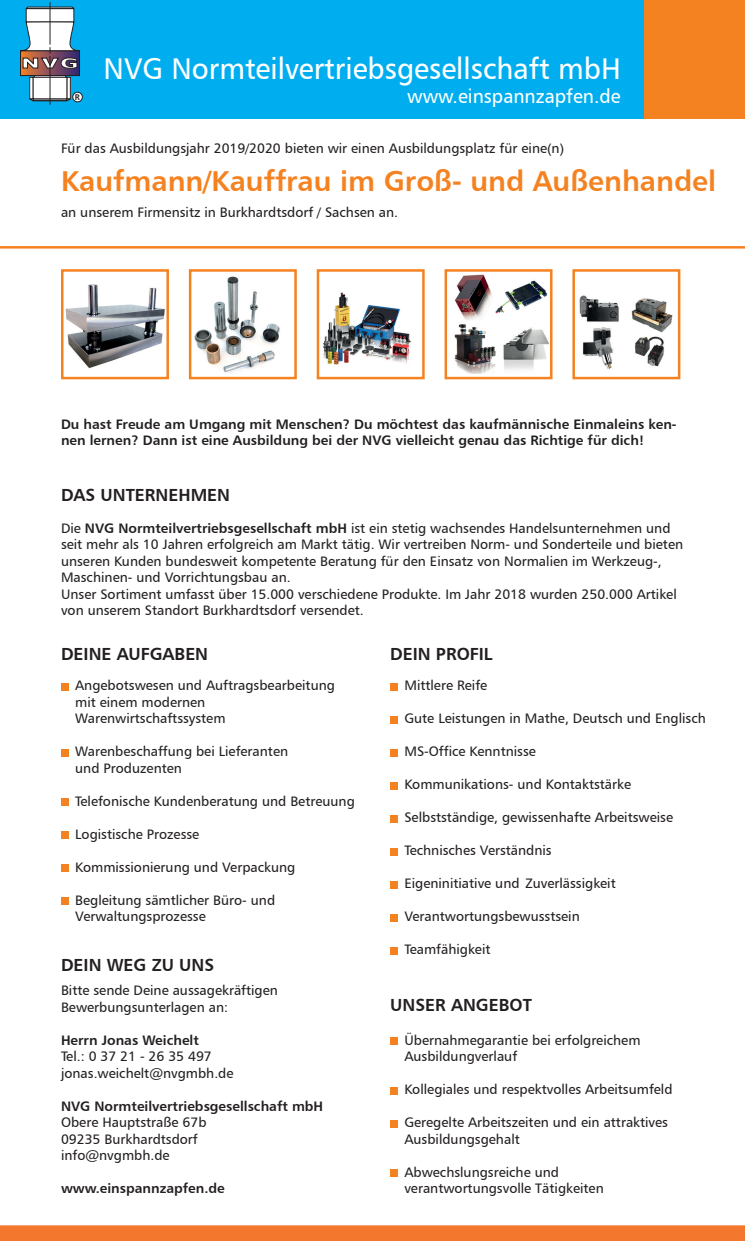
<style>
.page{position:relative;width:745px;height:1241px;background:#fff}
.page>*{position:absolute;margin:0;border:0;box-sizing:border-box;transform-origin:0 0}
.t1{font:30px "Humanist 777 BT Roman B";color:#fff}
.t2{font:28.75px "Humanist 777 BT Bold B";color:#f58220}
.t3{font:19.75px "Humanist 777 BT Roman B";color:#fff}
.t4{font:17.5px "Humanist 777 BT Bold B";color:#231f20}
.t5{font:13.75px/16.5px "Humanist 777 BT Roman B";color:#231f20}
.t6{font:13.75px/16.5px "Humanist 777 BT Bold B";color:#231f20}
.t7{font:8.25px "Humanist 777 BT Bold B";color:#231f20}
.s1{font-family:"Humanist 777 BT Bold B"}
</style>
<div class="page">
<div style="left:0;top:0;width:643px;height:118px;background:#00aeef"></div>
<div style="left:643px;top:0;width:101px;height:118px;background:#f58220"></div>
<hr style="left:0;top:246px;width:744px;height:2px;background:#f58220">
<div style="left:390px;top:683px;width:7px;height:7px;background:#f58220"></div>
<div style="left:390px;top:716px;width:7px;height:7px;background:#f58220"></div>
<div style="left:390px;top:749px;width:7px;height:7px;background:#f58220"></div>
<div style="left:390px;top:782px;width:7px;height:7px;background:#f58220"></div>
<div style="left:390px;top:815px;width:7px;height:7px;background:#f58220"></div>
<div style="left:390px;top:848px;width:7px;height:7px;background:#f58220"></div>
<div style="left:390px;top:881px;width:7px;height:7px;background:#f58220"></div>
<div style="left:390px;top:914px;width:7px;height:7px;background:#f58220"></div>
<div style="left:390px;top:947px;width:7px;height:7px;background:#f58220"></div>
<div style="left:390px;top:1037px;width:7px;height:7px;background:#f58220"></div>
<div style="left:390px;top:1086px;width:7px;height:8px;background:#f58220"></div>
<div style="left:390px;top:1119px;width:7px;height:8px;background:#f58220"></div>
<div style="left:390px;top:1169px;width:7px;height:7px;background:#f58220"></div>
<svg style="left:29px;top:98px;width:42px;height:3px"></svg>
<div style="left:29px;top:77px;width:4px;height:22px;border:1px solid #231f20"></div>
<div style="left:33px;top:98px;width:34px;height:3px;border:1px solid #231f20"></div>
<div style="left:33px;top:77px;width:34px;height:22px;background:#fff"></div>
<div style="left:33px;top:77px;width:34px;height:22px;border:1px solid #231f20"></div>
<div style="left:20px;top:51px;width:59px;height:25px;background:linear-gradient(to right,#f07e30,#2f257a)"></div>
<div style="left:20px;top:50px;width:60px;height:26px;border:1px solid #231f20"></div>
<div style="left:26px;top:9px;width:48px;height:13px;background:#fff"></div>
<div style="left:26px;top:8px;width:48px;height:14px;border:1px solid #231f20"></div>
<svg style="left:25px;top:6px;width:50px;height:3px"></svg>
<hr style="left:50px;top:2px;width:1px;height:43px;background:#231f20">
<hr style="left:50px;top:56px;width:1px;height:49px;background:#231f20">
<svg style="left:20px;top:22px;width:60px;height:47px;background:#9daab5"></svg>
<div style="left:73px;top:92px;width:9px;height:10px;background:#fff;border-radius:50%"></div>
<div style="left:72px;top:92px;width:10px;height:10px;border:1px solid #231f20;border-radius:50%"></div>
<img style="left:65px;top:284px;width:100px;height:85px">
<img style="left:194px;top:276px;width:86px;height:97px">
<img style="left:319px;top:286px;width:92px;height:79px">
<img style="left:454px;top:274px;width:95px;height:99px">
<img style="left:579px;top:295px;width:94px;height:74px">
<div style="left:61px;top:269px;width:108px;height:110px;border:2px solid #f58220"></div>
<div style="left:189px;top:269px;width:107px;height:110px;border:2px solid #f58220"></div>
<div style="left:316px;top:269px;width:108px;height:110px;border:2px solid #f58220"></div>
<div style="left:444px;top:269px;width:108px;height:110px;border:2px solid #f58220"></div>
<div style="left:572px;top:269px;width:108px;height:110px;border:2px solid #f58220"></div>
<div style="left:0;top:1225px;width:744px;height:15px;background:#f3772d"></div>
<div style="left:61px;top:683px;width:7px;height:7px;background:#f58220"></div>
<div style="left:61px;top:749px;width:7px;height:7px;background:#f58220"></div>
<div style="left:61px;top:798px;width:7px;height:7px;background:#f58220"></div>
<div style="left:61px;top:831px;width:7px;height:7px;background:#f58220"></div>
<div style="left:61px;top:864px;width:7px;height:7px;background:#f58220"></div>
<div style="left:61px;top:897px;width:7px;height:7px;background:#f58220"></div>
<h1 class="t1" style="left:103px;top:50px;width:518px">NVG Normteilvertriebsgesellschaft mbH</h1>
<h3 class="t3" style="left:407px;top:83px;width:215px">www.einspannzapfen.de</h3>
<p class="t5" style="left:61px;top:140px;width:504px">Für das Ausbildungsjahr 2019/2020 bieten wir einen Ausbildungsplatz für eine(n)</p>
<h2 class="t2" style="left:61px;top:162px;width:656px">Kaufmann/Kauffrau im Groß- und Außenhandel</h2>
<p class="t5" style="left:61px;top:203px;width:338px">an unserem Firmensitz in Burkhardtsdorf / Sachsen an.</p>
<p class="t7" style="left:75px;top:92px;width:7px">R</p>
<p class="t6" style="left:61px;top:415px;width:616px">Du hast Freude am Umgang mit Menschen? Du möchtest das kaufmännische Einmaleins ken&shy;nen lernen? Dann ist eine Ausbildung bei der NVG vielleicht genau das Richtige für dich!</p>
<p class="t4" style="left:61px;top:483px;width:170px">DAS UNTERNEHMEN</p>
<p class="t5" style="left:61px;top:519px;width:623px">Die <span class="s1">NVG Normteilvertriebsgesellschaft mbH</span> ist ein stetig wachsendes Handelsunternehmen und seit mehr als 10 Jahren erfolgreich am Markt tätig. Wir vertreiben Norm- und Sonderteile und bieten unseren Kunden bundesweit kompetente Beratung für den Einsatz von Normalien im Werkzeug-, Maschinen- und Vorrichtungsbau an.<br>Unser Sortiment umfasst über 15.000 verschiedene Produkte. Im Jahr 2018 wurden 250.000 Artikel von unserem Standort Burkhardtsdorf versendet.</p>
<p class="t4" style="left:61px;top:643px;width:148px">DEINE AUFGABEN</p>
<p class="t4" style="left:390px;top:643px;width:104px">DEIN PROFIL</p>
<p class="t5" style="left:75px;top:676px;width:261px">Angebotswesen und Auftragsbearbeitung mit einem modernen<br>Warenwirtschaftssystem</p>
<p class="t5" style="left:75px;top:742px;width:214px">Warenbeschaffung bei Lieferanten und Produzenten</p>
<p class="t5" style="left:75px;top:792px;width:281px">Telefonische Kundenberatung und Betreuung</p>
<p class="t5" style="left:75px;top:825px;width:125px">Logistische Prozesse</p>
<p class="t5" style="left:75px;top:858px;width:221px">Kommissionierung und Verpackung</p>
<p class="t5" style="left:75px;top:891px;width:201px">Begleitung sämtlicher Büro- und<br>Verwaltungsprozesse</p>
<p class="t4" style="left:61px;top:954px;width:155px">DEIN WEG ZU UNS</p>
<p class="t5" style="left:61px;top:981px;width:218px">Bitte sende Deine aussagekräftigen<br>Bewerbungsunterlagen an:</p>
<p class="t6" style="left:61px;top:1031px;width:139px">Herrn Jonas Weichelt</p>
<p class="t5" style="left:61px;top:1047px;width:174px">Tel.: 0 37 21 - 26 35 497 jonas.weichelt@nvgmbh.de</p>
<p class="t6" style="left:61px;top:1097px;width:263px">NVG Normteilvertriebsgesellschaft mbH</p>
<p class="t5" style="left:61px;top:1113px;width:147px">Obere Hauptstraße 67b<br>09235 Burkhardtsdorf info@nvgmbh.de</p>
<p class="t6" style="left:61px;top:1179px;width:165px">www.einspannzapfen.de</p>
<p class="t5" style="left:404px;top:676px;width:84px">Mittlere Reife</p>
<p class="t5" style="left:404px;top:709px;width:303px">Gute Leistungen in Mathe, Deutsch und Englisch</p>
<p class="t5" style="left:404px;top:742px;width:133px">MS-Office Kenntnisse</p>
<p class="t5" style="left:404px;top:775px;width:228px">Kommunikations- und Kontaktstärke</p>
<p class="t5" style="left:404px;top:808px;width:270px">Selbstständige, gewissenhafte Arbeitsweise</p>
<p class="t5" style="left:404px;top:841px;width:149px">Technisches Verständnis</p>
<p class="t5" style="left:404px;top:874px;width:213px">Eigeninitiative und Zuverlässigkeit</p>
<p class="t5" style="left:404px;top:907px;width:177px">Verantwortungsbewusstsein</p>
<p class="t5" style="left:404px;top:940px;width:87px">Teamfähigkeit</p>
<p class="t4" style="left:390px;top:993px;width:143px">UNSER ANGEBOT</p>
<p class="t5" style="left:404px;top:1031px;width:237px">Übernahmegarantie bei erfolgreichem<br>Ausbildungverlauf</p>
<p class="t5" style="left:404px;top:1080px;width:269px">Kollegiales und respektvolles Arbeitsumfeld</p>
<p class="t5" style="left:404px;top:1113px;width:265px">Geregelte Arbeitszeiten und ein attraktives<br>Ausbildungsgehalt</p>
<p class="t5" style="left:404px;top:1163px;width:201px">Abwechslungsreiche und verantwortungsvolle Tätigkeiten</p>
</div>
